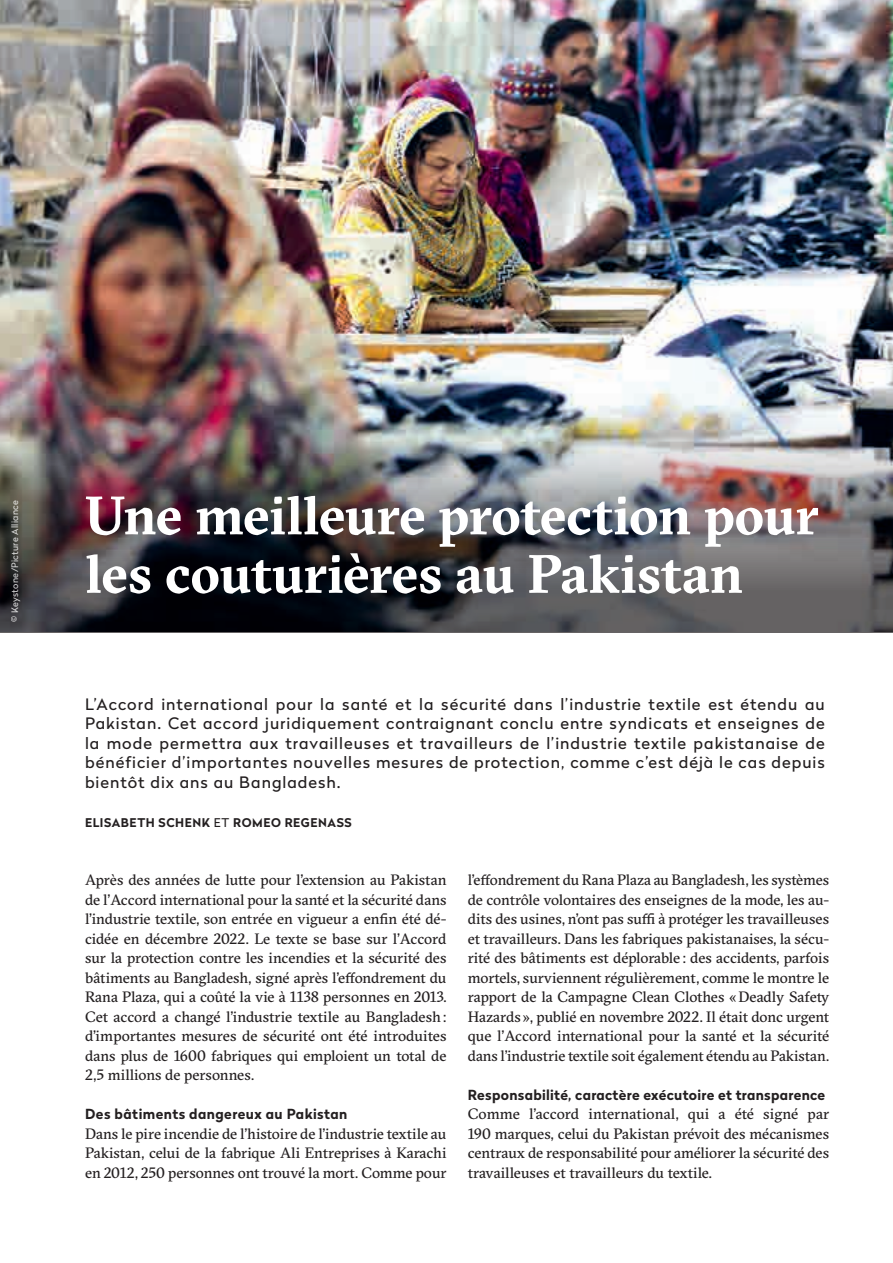
<style>
.page{position:relative;width:893px;height:1263px;background:#fff}
.page>*{position:absolute;margin:0;border:0;box-sizing:border-box;transform-origin:0 0}
.t1{font:700 54px/58.5px "GT Sectra";letter-spacing:-.005em;color:#fff}
.t2{font:15.75px/19.5px "Radikal";letter-spacing:.06em;color:#231f20;text-align:justify}
.t3{font:15px/19.5px "GT Sectra";letter-spacing:-.005em;color:#231f20;text-align:justify}
.t4{font:700 13.8px "Radikal";letter-spacing:.02em;color:#231f20}
.t5{font:700 12px "Radikal";letter-spacing:.045em;color:#231f20}
.t6{font:9px "Radikal";letter-spacing:.03em;color:#fff}
.s1{font-weight:400}
</style>
<div class="page">
<img style="left:0;top:0;width:893px;height:366px">
<img style="left:0;top:366px;width:893px;height:266px">
<p class="t6" style="left:9px;top:622px;width:123px;rotate:-90deg">© Keystone/Picture Alliance</p>
<h1 class="t1" style="left:85px;top:485px;width:735px">Une meilleure protection pour les couturières au Pakistan</h1>
<p class="t2" style="left:85px;top:694px;width:741px">L’Accord international pour la santé et la sécurité dans l’industrie textile est étendu au Pakistan. Cet accord juridiquement contraignant conclu entre syndicats et enseignes de la mode permettra aux travailleuses et travailleurs de l’industrie textile pakistanaise de bénéficier d’importantes nouvelles mesures de protection, comme c’est déjà le cas depuis bientôt dix ans au Bangladesh.</p>
<p class="t5" style="left:85px;top:814px;width:268px">ELISABETH SCHENK <span class="s1">ET</span> ROMEO REGENASS</p>
<p class="t3" style="left:85px;top:870px;width:363px">Après des années de lutte pour l’extension au Pakistan de l’Accord international pour la santé et la sécurité dans l’industrie textile, son entrée en vigueur a enfin été dé&shy;cidée en décembre 2022. Le texte se base sur l’Accord sur la protection contre les incendies et la sécurité des bâtiments au Bangladesh, signé après l’effondrement du Rana Plaza, qui a coûté la vie à 1138 personnes en 2013.<br>Cet accord a changé l’industrie textile au Bangladesh: d’importantes mesures de sécurité ont été introduites dans plus de 1600 fabriques qui emploient un total de 2,5 millions de personnes.</p>
<p class="t4" style="left:85px;top:1104px;width:264px">Des bâtiments dangereux au Pakistan</p>
<p class="t3" style="left:85px;top:1124px;width:363px">Dans le pire incendie de l’histoire de l’industrie textile au Pakistan, celui de la fabrique Ali Entreprises à Karachi en 2012, 250 personnes ont trouvé la mort. Comme pour</p>
<p class="t3" style="left:468px;top:870px;width:363px">l’effondrement du Rana Plaza au Bangladesh, les systèmes de contrôle volontaires des enseignes de la mode, les au&shy;dits des usines, n’ont pas suffi à protéger les travailleuses et travailleurs. Dans les fabriques pakistanaises, la sécu&shy;rité des bâtiments est déplorable : des accidents, parfois mortels, surviennent régulièrement, comme le montre le rapport de la Campagne Clean Clothes «Deadly Safety Hazards », publié en novembre 2022. Il était donc urgent que l’Accord international pour la santé et la sécurité dans l’industrie textile soit également étendu au Pakistan.</p>
<p class="t4" style="left:468px;top:1085px;width:359px">Responsabilité, caractère exécutoire et transparence</p>
<p class="t3" style="left:468px;top:1104px;width:363px">Comme l’accord international, qui a été signé par 190 marques, celui du Pakistan prévoit des mécanismes centraux de responsabilité pour améliorer la sécurité des travailleuses et travailleurs du textile.</p>
</div>
